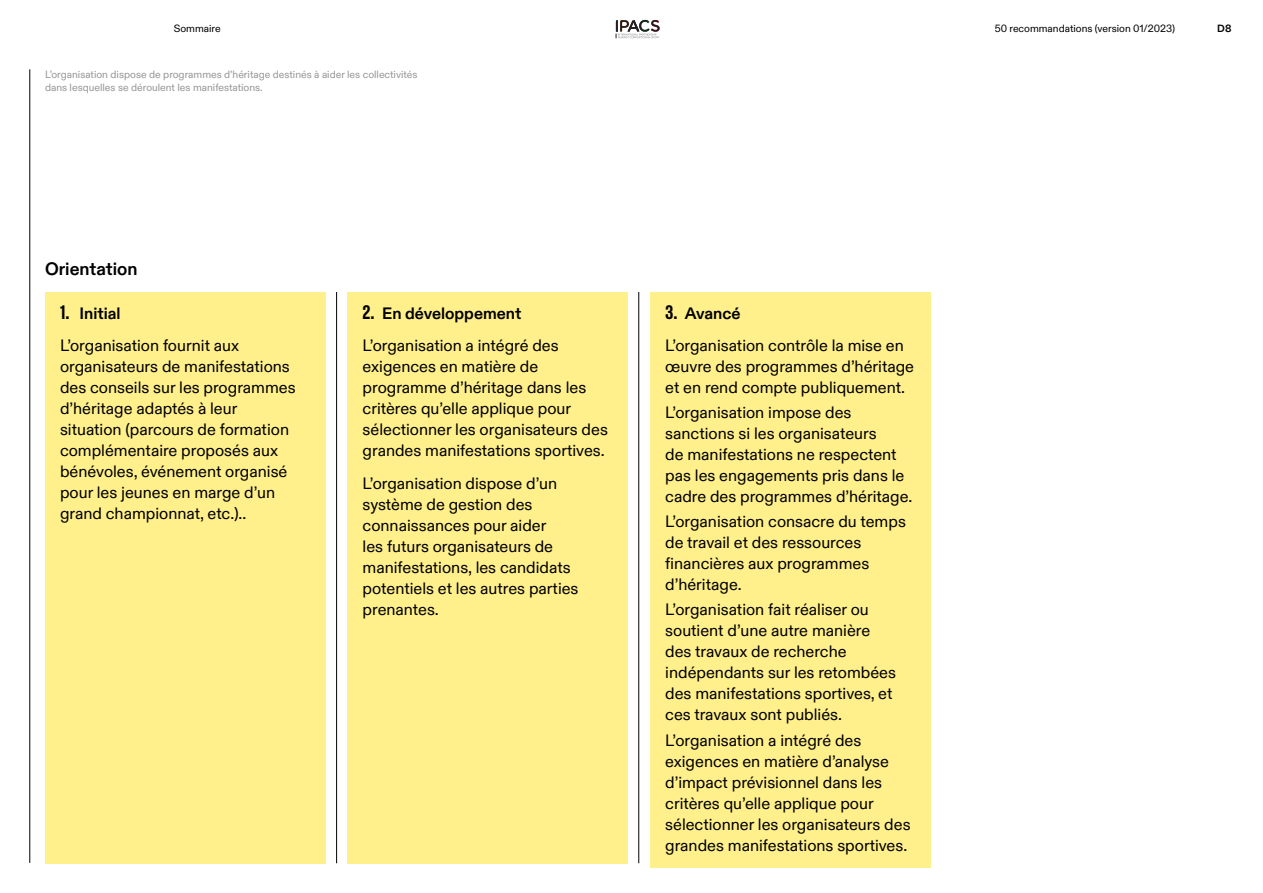
<style>
.page{position:relative;width:1263px;height:893px;background:#fff}
.page>*{position:absolute;margin:0;border:0;box-sizing:border-box;transform-origin:0 0}
.Sous-Titre_-_Niveau_1{font:700 18px "Olympic Sans";color:#000}
.Texte_-_Courant{font:16.5px/21px "Olympic Sans";color:#000}
.t1{font:700 16.5px "Olympic Sans";color:#000}
.Texte_-_Notes{font:10.5px/13.5px "Olympic Sans";color:#969696}
.t2{font:10.5px "Olympic Sans";color:#000}
.Texte_-_Courant-2{font:700 10.5px "Olympic Sans";color:#000}
.s1{font-family:"Olympic Headline";font-weight:400;font-size:19.5px}
</style>
<div class="page">
<hr style="left:30px;top:69px;width:1px;height:794px;background:#000">
<hr style="left:638px;top:292px;width:1px;height:571px;background:#000">
<hr style="left:336px;top:292px;width:1px;height:571px;background:#000">
<div style="left:45px;top:292px;width:280px;height:571px;background:#fff08c"></div>
<div style="left:348px;top:292px;width:280px;height:571px;background:#fff08c"></div>
<div style="left:650px;top:292px;width:280px;height:575px;background:#fff08c"></div>
<svg style="left:616px;top:20px;width:44px;height:18px"></svg>
<p class="t2" style="left:174px;top:20px;width:48px">Sommaire</p>
<p class="t2" style="left:995px;top:20px;width:182px">50 recommandations (version 01/2023)</p>
<p class="Texte_-_Notes" style="left:45px;top:67px;width:374px">L’organisation dispose de programmes d’héritage destinés à aider les collectivités dans lesquelles se déroulent les manifestations.</p>
<p class="Texte_-_Courant-2" style="left:1217px;top:20px;width:16px">D8</p>
<p class="Sous-Titre_-_Niveau_1" style="left:45px;top:255px;width:94px">Orientation</p>
<p class="t1" style="left:60px;top:300px;width:62px"><span class="s1">1.</span> Initial</p>
<p class="Texte_-_Courant" style="left:60px;top:333px;width:237px">L’organisation fournit aux organisateurs de manifestations des conseils sur les programmes d’héritage adaptés à leur situation (parcours de formation complémentaire proposés aux bénévoles, événement organisé pour les jeunes en marge d’un grand championnat, etc.)..</p>
<p class="t1" style="left:363px;top:300px;width:160px"><span class="s1">2.</span> En développement</p>
<p class="Texte_-_Courant" style="left:363px;top:333px;width:247px">L’organisation a intégré des exigences en matière de programme d’héritage dans les critères qu’elle applique pour sélectionner les organisateurs des grandes manifestations sportives.</p>
<p class="Texte_-_Courant" style="left:363px;top:472px;width:217px">L’organisation dispose d’un système de gestion des connaissances pour aider<br>les futurs organisateurs de manifestations, les candidats potentiels et les autres parties prenantes.</p>
<p class="t1" style="left:665px;top:300px;width:77px"><span class="s1">3.</span> Avancé</p>
<p class="Texte_-_Courant" style="left:665px;top:333px;width:250px">L’organisation contrôle la mise en œuvre des programmes d’héritage et en rend compte publiquement.</p>
<p class="Texte_-_Courant" style="left:665px;top:401px;width:249px">L’organisation impose des sanctions si les organisateurs<br>de manifestations ne respectent pas les engagements pris dans le cadre des programmes d’héritage.</p>
<p class="Texte_-_Courant" style="left:665px;top:510px;width:242px">L’organisation consacre du temps de travail et des ressources financières aux programmes d’héritage.</p>
<p class="Texte_-_Courant" style="left:665px;top:598px;width:232px">L’organisation fait réaliser ou soutient d’une autre manière des travaux de recherche indépendants sur les retombées des manifestations sportives, et ces travaux sont publiés.</p>
<p class="Texte_-_Courant" style="left:665px;top:728px;width:247px">L’organisation a intégré des exigences en matière d’analyse d’impact prévisionnel dans les critères qu’elle applique pour sélectionner les organisateurs des grandes manifestations sportives.</p>
</div>
